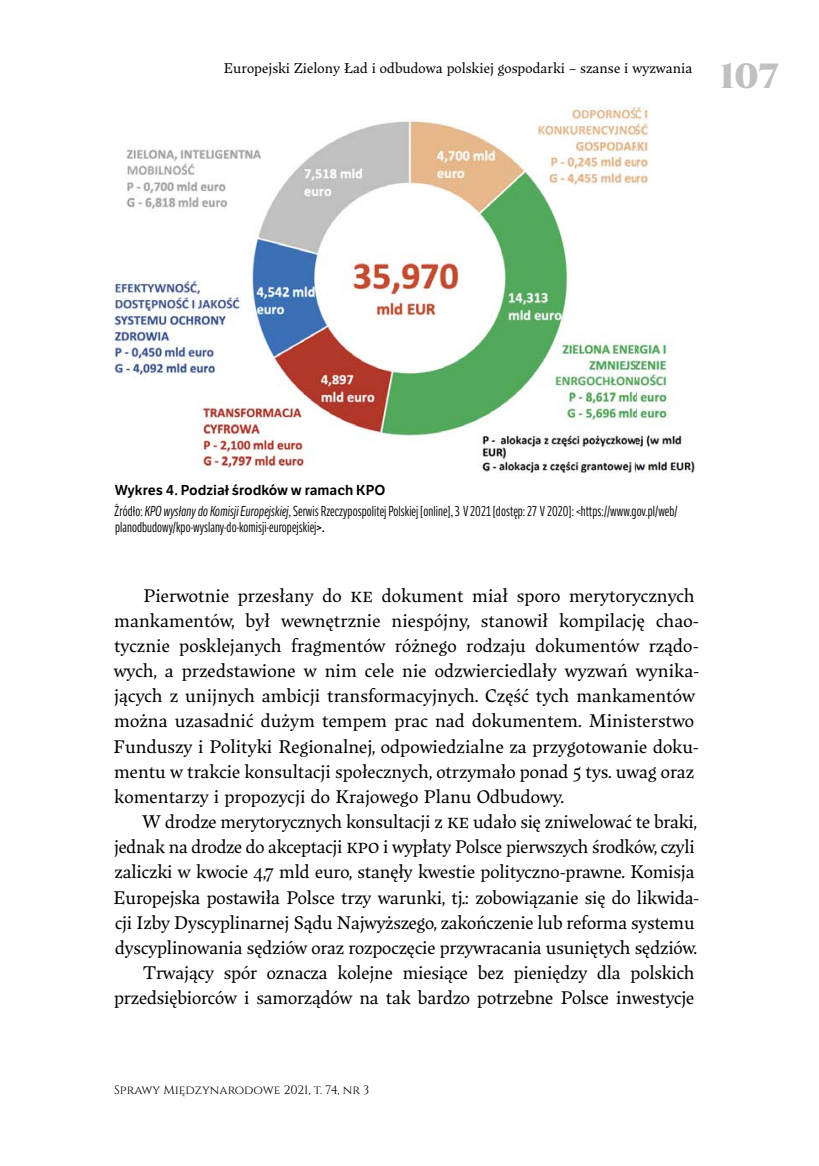
<style>
.page{position:relative;width:819px;height:1166px;background:#fff}
.page>*{position:absolute;margin:0;border:0;box-sizing:border-box;transform-origin:0 0}
.t1{font:900 35px "Cinzel";color:#c0c0c0}
.t2{font:19.25px/25.2px "Maecenas";letter-spacing:-.01em;color:#000}
.t3{font:14.88px "Maecenas";color:#000}
.t4{font:14px/15.8px "LFT Etica Compressed";letter-spacing:.005em;color:#000}
.t5{font:600 14px "LFT Etica";color:#000}
.t6{font:12.25px "Cinzel";color:#000}
.s1{font-style:italic}
.s2{font-weight:600}
</style>
<div class="page">
<img style="left:114px;top:107px;width:580px;height:366px">
<p class="t3" style="left:223px;top:63px;width:470px">Europejski Zielony Ład i odbudowa polskiej gospodarki – szanse i wyzwania</p>
<h1 class="t1" style="left:719px;top:55px;width:61px">107</h1>
<p class="t5" style="left:115px;top:485px;width:272px">Wykres 4. Podział środków w ramach KPO</p>
<p class="t4" style="left:114px;top:504px;width:564px">Źródło: <span class="s1">KPO wysłany do Komisji Europejskiej,</span> Serwis Rzeczypospolitej Polskiej [online], 3 V 2021 [dostęp: 27 V 2020]: &lt;https://www.gov.pl/web/ planodbudowy/kpo-wyslany-do-komisji-europejskiej<span class="s2">&gt;.</span></p>
<p class="t2" style="left:113px;top:584px;width:587px;text-indent:30px">Pierwotnie przesłany do ke dokument miał sporo merytorycznych mankamentów, był wewnętrznie niespójny, stanowił kompilację chao&shy;tycznie posklejanych fragmentów różnego rodzaju dokumentów rządo&shy;wych, a przedstawione w nim cele nie odzwierciedlały wyzwań wynika&shy;jących z unijnych ambicji transformacyjnych. Część tych mankamentów można uzasadnić dużym tempem prac nad dokumentem. Ministerstwo Funduszy i Polityki Regionalnej, odpowiedzialne za przygotowanie doku&shy;mentu w trakcie konsultacji społecznych, otrzymało ponad 5 tys. uwag oraz komentarzy i propozycji do Krajowego Planu Odbudowy.</p>
<p class="t2" style="left:113px;top:811px;width:587px;text-align:right">W drodze merytorycznych konsultacji z ke udało się zniwelować te braki, jednak na drodze do akceptacji kpo i wypłaty Polsce pierwszych środków, czyli zaliczki w kwocie 4,7 mld euro, stanęły kwestie polityczno-prawne. Komisja Europejska postawiła Polsce trzy warunki, tj.: zobowiązanie się do likwida&shy;cji Izby Dyscyplinarnej Sądu Najwyższego, zakończenie lub reforma systemu dyscyplinowania sędziów oraz rozpoczęcie przywracania usuniętych sędziów.<br>Trwający spór oznacza kolejne miesiące bez pieniędzy dla polskich przedsiębiorców i samorządów na tak bardzo potrzebne Polsce inwestycje</p>
<p class="t6" style="left:114px;top:1082px;width:257px">Sprawy Międzynarodowe 2021, t. 74, nr 3</p>
</div>
